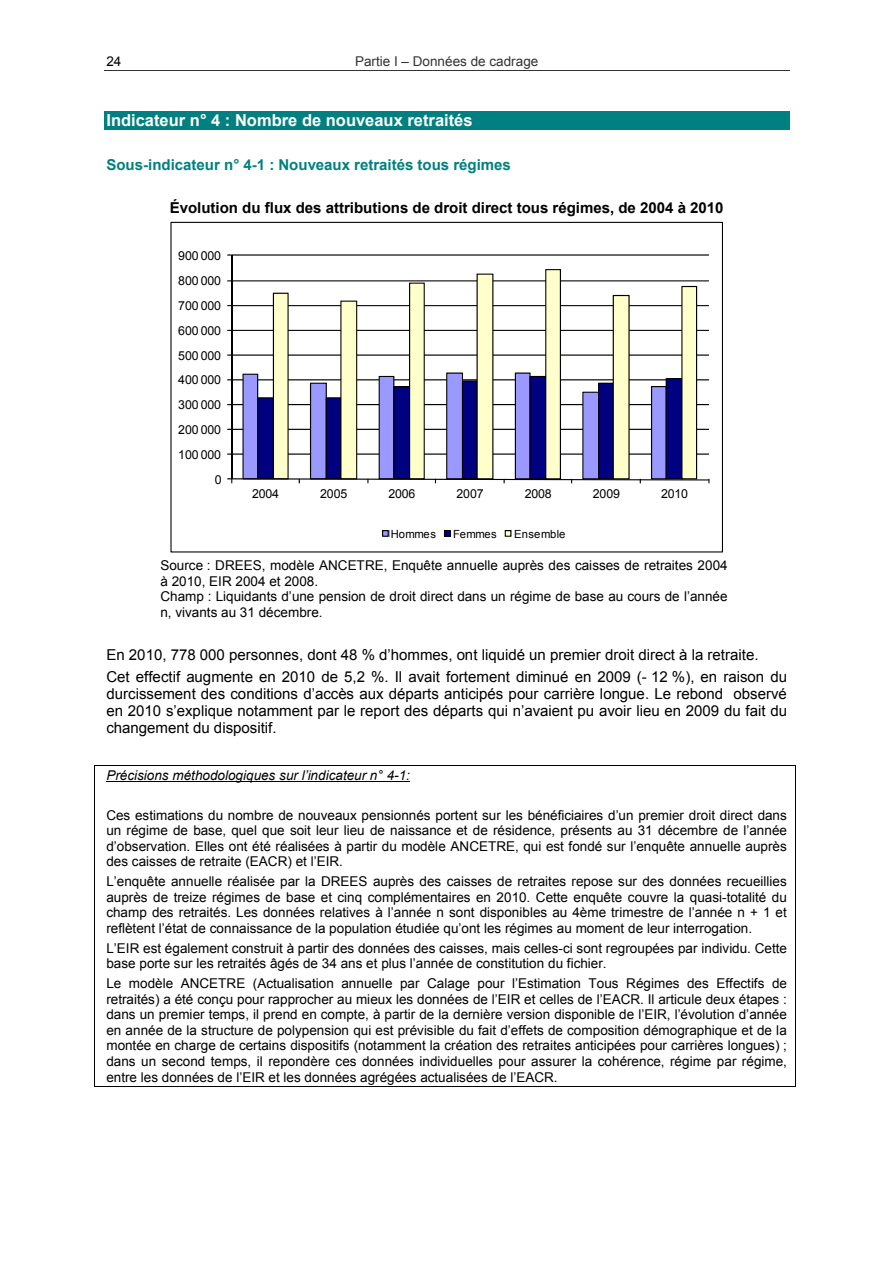
<style>
.page{position:relative;width:893px;height:1263px;background:#fff}
.page>*{position:absolute;margin:0;border:0;box-sizing:border-box;transform-origin:0 0}
.t1{font:700 16.5px "Arial";color:#fff}
.t2{font:15px/17.2px "Arial";color:#000}
.t3{font:700 15px "Arial";color:#000}
.t4{font:700 15px "Arial";color:#008080}
.t5{font:13.5px/15.5px "Arial";color:#000;text-align:justify}
.t6{font:italic 13.5px "Arial";color:#000}
.t7{font:13.5px "Arial";color:#333}
.t8{font:12.3px "Arial";letter-spacing:-.01em;color:#000}
.t9{font:11.25px "Arial";letter-spacing:.005em;color:#000}
.t10{font:11.25px "Arial";letter-spacing:.03em;color:#000}
</style>
<div class="page">
<hr style="left:104px;top:70px;width:685px;height:1px;background:#333">
<div style="left:104px;top:111px;width:685px;height:19px;background:#008080"></div>
<svg style="left:170px;top:222px;width:553px;height:331px"></svg>
<hr style="left:106px;top:781px;width:304px;height:1px;background:#000">
<hr style="left:94px;top:765px;width:702px;height:1px;background:#000">
<hr style="left:94px;top:1086px;width:702px;height:1px;background:#000">
<svg style="left:94px;top:766px;width:1px;height:320px"></svg>
<svg style="left:795px;top:766px;width:1px;height:320px"></svg>
<p class="t5" style="left:106px;top:53px;width:16px">24</p>
<p class="t7" style="left:355px;top:54px;width:185px">Partie I – Données de cadrage</p>
<p class="t1" style="left:106px;top:111px;width:367px">Indicateur n° 4 : Nombre de nouveaux retraités</p>
<p class="t4" style="left:106px;top:156px;width:406px">Sous-indicateur n° 4-1 : Nouveaux retraités tous régimes</p>
<p class="t3" style="left:170px;top:200px;width:555px">Évolution du flux des attributions de droit direct tous régimes, de 2004 à 2010</p>
<p class="t8" style="left:178px;top:249px;width:44px">900 000</p>
<p class="t8" style="left:178px;top:274px;width:44px">800 000</p>
<p class="t8" style="left:178px;top:299px;width:44px">700 000</p>
<p class="t8" style="left:178px;top:324px;width:44px">600 000</p>
<p class="t8" style="left:178px;top:348px;width:44px">500 000</p>
<p class="t8" style="left:178px;top:373px;width:44px">400 000</p>
<p class="t8" style="left:178px;top:398px;width:44px">300 000</p>
<p class="t8" style="left:178px;top:423px;width:44px">200 000</p>
<p class="t8" style="left:178px;top:448px;width:44px">100 000</p>
<p class="t8" style="left:215px;top:473px;width:8px">0</p>
<p class="t8" style="left:252px;top:487px;width:29px">2004</p>
<p class="t8" style="left:320px;top:487px;width:29px">2005</p>
<p class="t8" style="left:388px;top:487px;width:29px">2006</p>
<p class="t8" style="left:456px;top:487px;width:29px">2007</p>
<p class="t8" style="left:524px;top:487px;width:29px">2008</p>
<p class="t8" style="left:593px;top:487px;width:29px">2009</p>
<p class="t8" style="left:661px;top:487px;width:29px">2010</p>
<p class="t9" style="left:391px;top:527px;width:46px">Hommes</p>
<p class="t9" style="left:453px;top:527px;width:45px">Femmes</p>
<p class="t10" style="left:514px;top:527px;width:53px">Ensemble</p>
<p class="t5" style="left:160px;top:558px;width:568px;text-align:left">Source : DREES, modèle ANCETRE, Enquête annuelle auprès des caisses de retraites 2004 à 2010, EIR 2004 et 2008.<br>Champ : Liquidants d’une pension de droit direct dans un régime de base au cours de l’année n, vivants au 31 décembre.</p>
<p class="t2" style="left:106px;top:644px;width:682px;line-height:21.8px">En 2010, 778 000 personnes, dont 48 % d’hommes, ont liquidé un premier droit direct à la retraite.<br>Cet effectif augmente en 2010 de 5,2 %. Il avait fortement diminué en 2009 (- 12 %), en raison du</p>
<p class="t2" style="left:106px;top:685px;width:682px;text-align:justify">durcissement des conditions d’accès aux départs anticipés pour carrière longue. Le rebond observé en 2010 s’explique notamment par le report des départs qui n’avaient pu avoir lieu en 2009 du fait du changement du dispositif.</p>
<p class="t6" style="left:106px;top:767px;width:305px">Précisions méthodologiques sur l’indicateur n° 4-1:</p>
<p class="t5" style="left:106px;top:807px;width:682px">Ces estimations du nombre de nouveaux pensionnés portent sur les bénéficiaires d’un premier droit direct dans un régime de base, quel que soit leur lieu de naissance et de résidence, présents au 31 décembre de l’année d’observation. Elles ont été réalisées à partir du modèle ANCETRE, qui est fondé sur l’enquête annuelle auprès des caisses de retraite (EACR) et l’EIR.</p>
<p class="t5" style="left:106px;top:874px;width:682px">L’enquête annuelle réalisée par la DREES auprès des caisses de retraites repose sur des données recueillies auprès de treize régimes de base et cinq complémentaires en 2010. Cette enquête couvre la quasi-totalité du champ des retraités. Les données relatives à l’année n sont disponibles au 4ème trimestre de l’année n + 1 et reflètent l’état de connaissance de la population étudiée qu’ont les régimes au moment de leur interrogation.</p>
<p class="t5" style="left:106px;top:940px;width:682px">L’EIR est également construit à partir des données des caisses, mais celles-ci sont regroupées par individu. Cette base porte sur les retraités âgés de 34 ans et plus l’année de constitution du fichier.</p>
<p class="t5" style="left:106px;top:976px;width:682px">Le modèle ANCETRE (Actualisation annuelle par Calage pour l’Estimation Tous Régimes des Effectifs de retraités) a été conçu pour rapprocher au mieux les données de l’EIR et celles de l’EACR. Il articule deux étapes : dans un premier temps, il prend en compte, à partir de la dernière version disponible de l’EIR, l’évolution d’année en année de la structure de polypension qui est prévisible du fait d’effets de composition démographique et de la montée en charge de certains dispositifs (notamment la création des retraites anticipées pour carrières longues) ; dans un second temps, il repondère ces données individuelles pour assurer la cohérence, régime par régime, entre les données de l’EIR et les données agrégées actualisées de l’EACR.</p>
</div>
